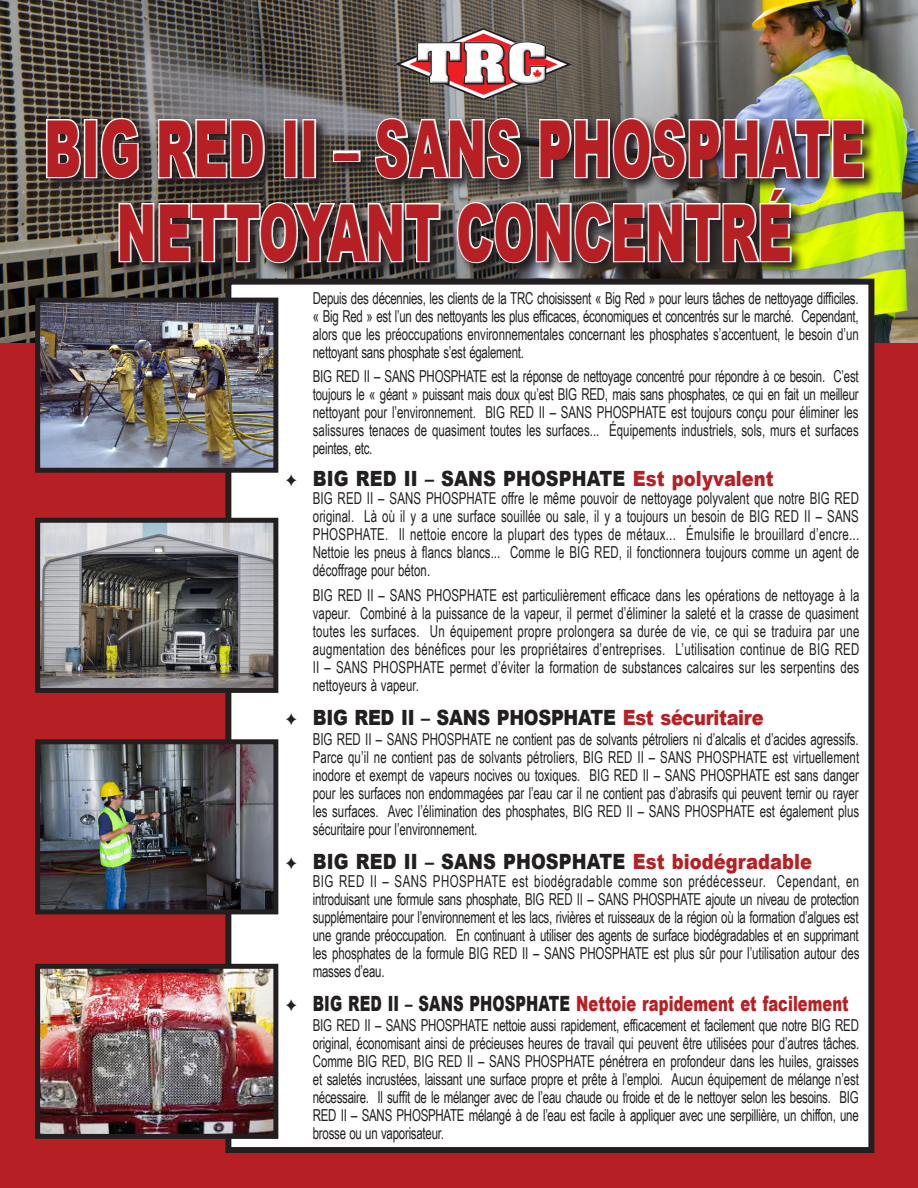
<style>
.page{position:relative;width:918px;height:1188px;background:#fff}
.page>*{position:absolute;margin:0;border:0;box-sizing:border-box;transform-origin:0 0}
.t1{font:900 78.6px "Arial";color:#b62024;scale:.61 1}
.t2{font:900 21px "Arial";letter-spacing:.005em;color:#231f20;scale:.85 1}
.t3{font:900 21px "Arial";letter-spacing:.005em;color:#b62024;scale:.7 1}
.t4{font:900 21px "Arial";letter-spacing:-.015em;color:#231f20;scale:.85 1}
.t5{font:16.5px/18px "Arial Narrow";letter-spacing:-.005em;color:#231f20;text-align:justify;scale:.85 1}
.s1{color:#b62024}
.s2{color:#231f20}
</style>
<div class="page">
<img style="left:0;top:0;width:918px;height:343px">
<div style="left:0;top:343px;width:918px;height:845px;background:#b62024"></div>
<div style="left:228px;top:282px;width:643px;height:868px;background:#fff"></div>
<div style="left:225px;top:279px;width:649px;height:874px;border:6px solid #231f20"></div>
<img style="left:41px;top:304px;width:231px;height:163px">
<div style="left:35px;top:298px;width:243px;height:175px;border:5px solid #231f20"></div>
<img style="left:41px;top:524px;width:231px;height:163px">
<div style="left:35px;top:518px;width:243px;height:175px;border:5px solid #231f20"></div>
<img style="left:41px;top:745px;width:231px;height:163px">
<div style="left:35px;top:739px;width:243px;height:175px;border:5px solid #231f20"></div>
<img style="left:41px;top:970px;width:231px;height:163px">
<div style="left:35px;top:964px;width:243px;height:175px;border:5px solid #231f20"></div>
<img style="left:394px;top:28px;width:89px;height:39px">
<img style="left:44px;top:116px;width:834px;height:161px">
<svg style="left:45px;top:117px;width:38px;height:63px"></svg>
<div style="left:84px;top:119px;width:13px;height:59px;border:3px solid #fff"></div>
<svg style="left:99px;top:116px;width:41px;height:65px"></svg>
<svg style="left:157px;top:117px;width:110px;height:63px"></svg>
<div style="left:284px;top:119px;width:13px;height:59px;border:3px solid #fff"></div>
<div style="left:302px;top:119px;width:14px;height:59px;border:3px solid #fff"></div>
<div style="left:333px;top:150px;width:28px;height:12px;border:3px solid #fff"></div>
<svg style="left:373px;top:117px;width:150px;height:64px"></svg>
<img style="left:538px;top:117px;width:327px;height:64px">
<svg style="left:117px;top:201px;width:325px;height:64px"></svg>
<svg style="left:456px;top:187px;width:337px;height:78px"></svg>
<p class="t1" style="left:44px;top:92px;width:1347px">BIG RED II – SANS PHOSPHATE</p>
<p class="t1" style="left:116px;top:176px;width:1109px">NETTOYANT CONCENTRÉ</p>
<p class="t5" style="left:313px;top:288px;width:644px">Depuis des décennies, les clients de la TRC choisissent « Big Red » pour leurs tâches de nettoyage difficiles. « Big Red » est l’un des nettoyants les plus efficaces, économiques et concentrés sur le marché. Cependant, alors que les préoccupations environnementales concernant les phosphates s’accentuent, le besoin d’un nettoyant sans phosphate s’est également.</p>
<p class="t5" style="left:313px;top:367px;width:644px">BIG RED II – SANS PHOSPHATE est la réponse de nettoyage concentré pour répondre à ce besoin. C’est toujours le « géant » puissant mais doux qu’est BIG RED, mais sans phosphates, ce qui en fait un meilleur nettoyant pour l’environnement. BIG RED II – SANS PHOSPHATE est toujours conçu pour éliminer les salissures tenaces de quasiment toutes les surfaces... Équipements industriels, sols, murs et surfaces peintes, etc.</p>
<p class="t2" style="left:313px;top:464px;width:544px">BIG RED II – SANS PHOSPHATE <span class="s1">Est polyvalent</span></p>
<p class="t5" style="left:313px;top:489px;width:644px">BIG RED II – SANS PHOSPHATE offre le même pouvoir de nettoyage polyvalent que notre BIG RED original. Là où il y a une surface souillée ou sale, il y a toujours un besoin de BIG RED II – SANS PHOSPHATE. Il nettoie encore la plupart des types de métaux... Émulsifie le brouillard d’encre...<br>Nettoie les pneus à flancs blancs... Comme le BIG RED, il fonctionnera toujours comme un agent de décoffrage pour béton.</p>
<p class="t5" style="left:313px;top:586px;width:645px">BIG RED II – SANS PHOSPHATE est particulièrement efficace dans les opérations de nettoyage à la vapeur. Combiné à la puissance de la vapeur, il permet d’éliminer la saleté et la crasse de quasiment toutes les surfaces. Un équipement propre prolongera sa durée de vie, ce qui se traduira par une augmentation des bénéfices pour les propriétaires d’entreprises. L’utilisation continue de BIG RED II – SANS PHOSPHATE permet d’éviter la formation de substances calcaires sur les serpentins des nettoyeurs à vapeur.</p>
<p class="t4" style="left:313px;top:703px;width:532px">BIG RED II – SANS PHOSPHATE <span class="s1">Est sécuritaire</span></p>
<p class="t5" style="left:313px;top:729px;width:644px">BIG RED II – SANS PHOSPHATE ne contient pas de solvants pétroliers ni d’alcalis et d’acides agressifs.<br>Parce qu’il ne contient pas de solvants pétroliers, BIG RED II – SANS PHOSPHATE est virtuellement inodore et exempt de vapeurs nocives ou toxiques. BIG RED II – SANS PHOSPHATE est sans danger pour les surfaces non endommagées par l’eau car il ne contient pas d’abrasifs qui peuvent ternir ou rayer les surfaces. Avec l’élimination des phosphates, BIG RED II – SANS PHOSPHATE est également plus sécuritaire pour l’environnement.</p>
<p class="t2" style="left:313px;top:846px;width:589px">BIG RED II – SANS PHOSPHATE <span class="s1">Est biodégradable</span></p>
<p class="t5" style="left:313px;top:872px;width:645px">BIG RED II – SANS PHOSPHATE est biodégradable comme son prédécesseur. Cependant, en introduisant une formule sans phosphate, BIG RED II – SANS PHOSPHATE ajoute un niveau de protection supplémentaire pour l’environnement et les lacs, rivières et ruisseaux de la région où la formation d’algues est une grande préoccupation. En continuant à utiliser des agents de surface biodégradables et en supprimant les phosphates de la formule BIG RED II – SANS PHOSPHATE est plus sûr pour l’utilisation autour des masses d’eau.</p>
<p class="t3" style="left:313px;top:989px;width:767px"><span class="s2">BIG RED II – SANS PHOSPHATE</span> Nettoie rapidement et facilement</p>
<p class="t5" style="left:313px;top:1016px;width:645px">BIG RED II – SANS PHOSPHATE nettoie aussi rapidement, efficacement et facilement que notre BIG RED original, économisant ainsi de précieuses heures de travail qui peuvent être utilisées pour d’autres tâches.<br>Comme BIG RED, BIG RED II – SANS PHOSPHATE pénétrera en profondeur dans les huiles, graisses et saletés incrustées, laissant une surface propre et prête à l’emploi. Aucun équipement de mélange n’est nécessaire. Il suffit de le mélanger avec de l’eau chaude ou froide et de le nettoyer selon les besoins. BIG RED II – SANS PHOSPHATE mélangé à de l’eau est facile à appliquer avec une serpillière, un chiffon, une brosse ou un vaporisateur.</p>
</div>
